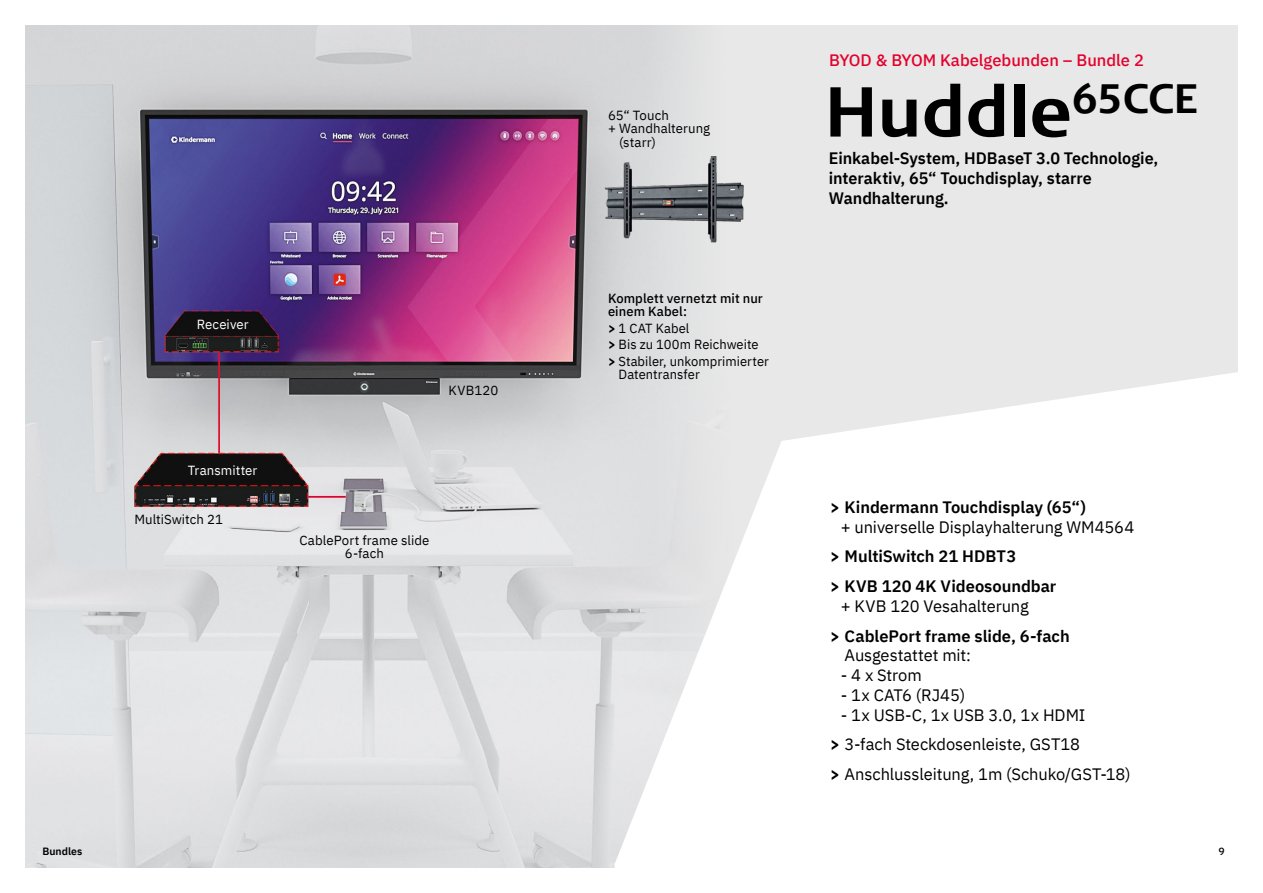
<style>
.page{position:relative;width:1263px;height:893px;background:#fff}
.page>*{position:absolute;margin:0;border:0;box-sizing:border-box;transform-origin:0 0}
.t1{font:500 70.35px "Signa";letter-spacing:-.015em;color:#000}
.t2{font:16.5px/29.7px "IBM Plex Sans";letter-spacing:-.005em;color:#000}
.t3{font:600 16.5px/29.7px "IBM Plex Sans";color:#000}
.t4{font:500 16.5px "IBM Plex Sans";color:#e4002c}
.t5{font:13.2px/16.5px "IBM Plex Sans";letter-spacing:.005em;color:#000}
.t6{font:500 13.2px/13.2px "IBM Plex Sans";letter-spacing:.005em;color:#000}
.t7{font:13.2px "IBM Plex Sans";letter-spacing:.005em;color:#fff}
.t8{font:600 10.5px "IBM Plex Sans";color:#000}
.t9{font:500 10.5px "IBM Plex Sans";color:#000}
.s1{font-weight:700}
.s2{font-weight:600}
.s3{font-weight:400}
</style>
<div class="page">
<img style="left:26px;top:26px;width:1211px;height:841px">
<svg style="left:615px;top:372px;width:622px;height:495px"></svg>
<img style="left:599px;top:157px;width:146px;height:115px">
<p class="t7" style="left:197px;top:315px;width:54px">Receiver</p>
<p class="t7" style="left:188px;top:460px;width:71px">Transmitter</p>
<p class="t5" style="left:134px;top:510px;width:90px">MultiSwitch 21</p>
<p class="t5" style="left:449px;top:381px;width:51px">KVB120</p>
<p class="t5" style="left:299px;top:532px;width:132px;line-height:13.2px;text-align:center">CablePort frame slide<br>6-fach</p>
<p class="t5" style="left:608px;top:106px;width:62px">65“ Touch</p>
<p class="t5" style="left:608px;top:119px;width:104px">+ Wandhalterung</p>
<p class="t5" style="left:619px;top:133px;width:38px">(starr)</p>
<p class="t6" style="left:608px;top:291px;width:156px">Komplett vernetzt mit nur einem Kabel:</p>
<p class="t5" style="left:608px;top:319px;width:162px"><span class="s1">&gt;</span> 1 CAT Kabel<br><span class="s1">&gt;</span> Bis zu 100m Reichweite <span class="s1">&gt;</span> Stabiler, unkomprimierter</p>
<p class="t5" style="left:618px;top:365px;width:83px">Datentransfer</p>
<p class="t4" style="left:829px;top:47px;width:316px">BYOD &amp; BYOM Kabelgebunden – Bundle 2</p>
<h1 class="t1" style="left:824px;top:63px;width:375px">Huddle<sup>65CCE</sup></h1>
<p class="t3" style="left:829px;top:147px;width:331px;line-height:19.8px">Einkabel-System, HDBaseT 3.0 Technologie, interaktiv, 65“ Touchdisplay, starre<br>Wandhalterung.</p>
<p class="t2" style="left:841px;top:496px;width:295px;line-height:19.8px;text-indent:-11px"><span class="s1">&gt;</span> <span class="s2">Kindermann Touchdisplay (65“)<br></span>+ universelle Displayhalterung WM4564</p>
<p class="t3" style="left:830px;top:540px;width:228px"><span class="s1">&gt;</span> MultiSwitch 21 HDBT3<br><span class="s1">&gt;</span> KVB 120 4K Videosoundbar</p>
<p class="t3" style="left:830px;top:590px;width:241px;text-indent:11px"><span class="s3">+ KVB 120 Vesahalterung<br></span><span class="s1">&gt;</span> CablePort frame slide, 6-fach</p>
<p class="t2" style="left:845px;top:639px;width:128px">Ausgestattet mit:</p>
<p class="t2" style="left:841px;top:659px;width:83px">- 4 x Strom</p>
<p class="t2" style="left:841px;top:679px;width:126px">- 1x CAT6 (RJ45)</p>
<p class="t2" style="left:830px;top:699px;width:302px;text-indent:11px">- 1x USB-C, 1x USB 3.0, 1x HDMI<br><span class="s1">&gt;</span> 3-fach Steckdosenleiste, GST18<br><span class="s1">&gt;</span> Anschlussleitung, 1m (Schuko/GST-18)</p>
<p class="t8" style="left:43px;top:843px;width:41px">Bundles</p>
<p class="t9" style="left:1218px;top:843px;width:8px">9</p>
</div>
